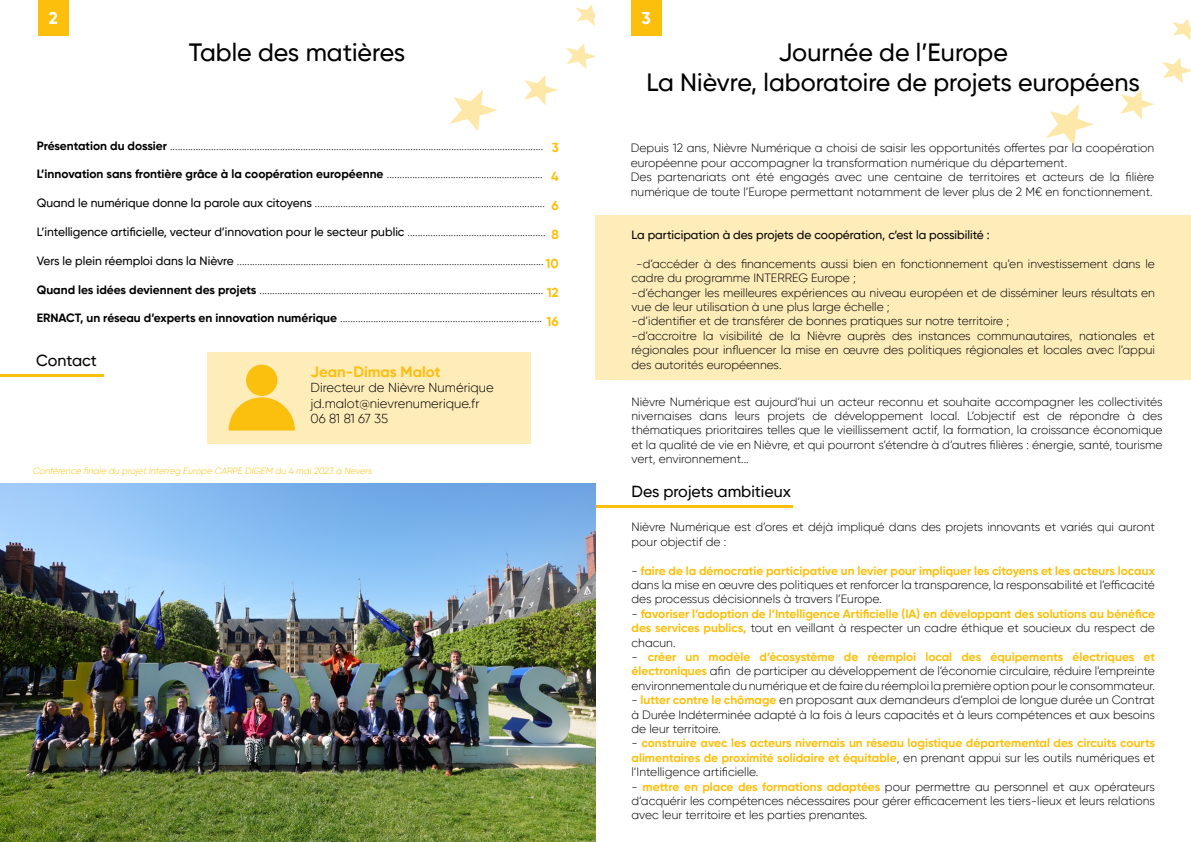
<style>
.page{position:relative;width:1191px;height:842px;background:#fff}
.page>*{position:absolute;margin:0;border:0;box-sizing:border-box;transform-origin:0 0}
.t1{font:500 25px/30px "Gilroy";color:#000;text-align:center}
.t2{font:700 17px "Gilroy";color:#fff}
.t3{font:500 16px "Gilroy";color:#000}
.t4{font:700 15px "Gilroy";color:#fbbf12}
.t5{font:300 13px/15.6px "Gilroy";color:#000}
.t6{font:700 13px "Gilroy";color:#fcc00c}
.t7{font:300 12px/14.4px "Gilroy";color:#000;text-align:justify}
.t8{font:700 12px/14.4px "Gilroy";color:#fcc00c;text-align:justify}
.t9{font:500 12px "Gilroy";color:#000}
.t10{font:italic 300 9px "Gilroy";color:#fcc00c}
.s1{font-weight:700}
.s2{font-weight:500}
.s3{font-weight:300}
.s4{font-weight:700;color:#fcc00c}
.s5{font-weight:300;color:#000}
</style>
<div class="page">
<div style="left:38px;top:0;width:31px;height:35px;background:#fcc00c"></div>
<div style="left:631px;top:0;width:30px;height:35px;background:#fcc00c"></div>
<div style="left:595px;top:215px;width:596px;height:165px;background:#feecb9"></div>
<svg style="left:1172px;top:19px;width:19px;height:21px"></svg>
<svg style="left:1162px;top:57px;width:29px;height:27px"></svg>
<svg style="left:1120px;top:89px;width:34px;height:31px"></svg>
<svg style="left:1046px;top:104px;width:48px;height:42px"></svg>
<hr style="left:595px;top:505px;width:198px;height:2px;background:#fcc00c">
<svg style="left:576px;top:4px;width:19px;height:22px"></svg>
<svg style="left:566px;top:43px;width:29px;height:26px"></svg>
<svg style="left:524px;top:75px;width:34px;height:30px"></svg>
<svg style="left:449px;top:90px;width:49px;height:41px"></svg>
<img style="left:1px;top:483px;width:594px;height:359px">
<div style="left:207px;top:352px;width:323px;height:92px;background:#feecb9"></div>
<hr style="left:0;top:374px;width:104px;height:2px;background:#fcc00c">
<svg style="left:228px;top:397px;width:67px;height:33px"></svg>
<div style="left:246px;top:365px;width:31px;height:31px;background:#fbbf0e;border-radius:50%"></div>
<h2 class="t2" style="left:49px;top:7px;width:11px">2</h2>
<h2 class="t2" style="left:641px;top:7px;width:11px">3</h2>
<h1 class="t1" style="left:646px;top:37px;width:495px">Journée de l’Europe<br>La Nièvre, laboratoire de projets européens</h1>
<h1 class="t1" style="left:189px;top:37px;width:218px">Table des matières</h1>
<p class="t7" style="left:37px;top:138px;width:508px"><span class="s1">Présentation du dossier</span> ..................................................................................................................................................</p>
<p class="t7" style="left:37px;top:167px;width:507px"><span class="s1">L’innovation sans frontière grâce à la coopération européenne</span> .............................................................</p>
<p class="t7" style="left:37px;top:196px;width:510px"><span class="s2">Quand le numérique donne la parole aux citoyens</span> ..........................................................................................</p>
<p class="t9" style="left:37px;top:224px;width:510px">L’intelligence artificielle, vecteur d’innovation pour le secteur public <span class="s3">......................................................</span></p>
<p class="t7" style="left:37px;top:253px;width:508px"><span class="s2">Vers le plein réemploi dans la Nièvre</span> ........................................................................................................................</p>
<p class="t7" style="left:37px;top:282px;width:508px"><span class="s1">Quand les idées deviennent des projets</span> ...............................................................................................................</p>
<p class="t7" style="left:37px;top:311px;width:507px"><span class="s1">ERNACT, un réseau d’experts en innovation numérique</span> ...............................................................................</p>
<p class="t6" style="left:551px;top:139px;width:9px">3</p>
<p class="t6" style="left:551px;top:168px;width:9px">4</p>
<p class="t6" style="left:551px;top:197px;width:9px">6</p>
<p class="t6" style="left:551px;top:226px;width:9px">8</p>
<p class="t6" style="left:545px;top:255px;width:15px">10</p>
<p class="t6" style="left:547px;top:284px;width:13px">12</p>
<p class="t6" style="left:546px;top:313px;width:14px">16</p>
<h3 class="t3" style="left:36px;top:351px;width:62px">Contact</h3>
<p class="t4" style="left:311px;top:362px;width:131px">Jean-Dimas Malot</p>
<p class="t5" style="left:311px;top:380px;width:185px">Directeur de Nièvre Numérique jd.malot@nievrenumerique.fr<br>06 81 81 67 35</p>
<p class="t10" style="left:33px;top:465px;width:342px">Conférence finale du projet Interreg Europe CARPE DIGEM du 4 mai 2023 à Nevers</p>
<p class="t7" style="left:631px;top:141px;width:525px;text-align:left">Depuis 12 ans, Nièvre Numérique a choisi de saisir les opportunités offertes par la coopération européenne pour accompagner la transformation numérique du département.<br>Des partenariats ont été engagés avec une centaine de territoires et acteurs de la filière numérique de toute l’Europe permettant notamment de lever plus de 2 M€ en fonctionnement.</p>
<p class="t9" style="left:631px;top:227px;width:360px">La participation à des projets de coopération, c’est la possibilité :</p>
<p class="t7" style="left:631px;top:256px;width:525px;text-align:left;text-indent:5px">-d’accéder à des financements aussi bien en fonctionnement qu’en investissement dans le cadre du programme INTERREG Europe ;<br>-d’échanger les meilleures expériences au niveau européen et de disséminer leurs résultats en vue de leur utilisation à une plus large échelle ;<br>-d’identifier et de transférer de bonnes pratiques sur notre territoire ;<br>-d’accroitre la visibilité de la Nièvre auprès des instances communautaires, nationales et régionales pour influencer la mise en œuvre des politiques régionales et locales avec l’appui des autorités européennes.</p>
<p class="t7" style="left:631px;top:394px;width:532px">Nièvre Numérique est aujourd’hui un acteur reconnu et souhaite accompagner les collectivités nivernaises dans leurs projets de développement local. L’objectif est de répondre à des thématiques prioritaires telles que le vieillissement actif, la formation, la croissance économique et la qualité de vie en Nièvre, et qui pourront s’étendre à d’autres filières : énergie, santé, tourisme vert, environnement...</p>
<h3 class="t3" style="left:631px;top:482px;width:161px">Des projets ambitieux</h3>
<p class="t7" style="left:631px;top:520px;width:525px">Nièvre Numérique est d’ores et déjà impliqué dans des projets innovants et variés qui auront pour objectif de :</p>
<p class="t7" style="left:631px;top:563px;width:525px">- <span class="s4">faire de la démocratie participative un levier pour impliquer les citoyens et les acteurs locaux </span>dans la mise en œuvre des politiques et renforcer la transparence, la responsabilité et l’efficacité des processus décisionnels à travers l’Europe.</p>
<p class="t8" style="left:631px;top:606px;width:525px"><span class="s5">-</span> favoriser l’adoption de l’Intelligence Artificielle (IA) en développant des solutions au bénéfice des services publics, <span class="s5">tout en veillant à respecter un cadre éthique et soucieux du respect de chacun.</span></p>
<p class="t7" style="left:631px;top:649px;width:525px">- <span class="s4">créer un modèle d’écosystème de réemploi local des équipements électriques et électroniques</span> afin de participer au développement de l’économie circulaire, réduire l’empreinte environnementale du numérique et de faire du réemploi la première option pour le consommateur.</p>
<p class="t7" style="left:631px;top:693px;width:525px">- <span class="s4">lutter contre le chômage</span> en proposant aux demandeurs d’emploi de longue durée un Contrat à Durée Indéterminée adapté à la fois à leurs capacités et à leurs compétences et aux besoins de leur territoire.</p>
<p class="t8" style="left:631px;top:736px;width:525px"><span class="s5">-</span> construire avec les acteurs nivernais un réseau logistique départemental des circuits courts alimentaires de proximité solidaire et équitable<span class="s5">, en prenant appui sur les outils numériques et l’Intelligence artificielle.</span></p>
<p class="t7" style="left:631px;top:779px;width:525px">- <span class="s4">mettre en place des formations adaptées</span> pour permettre au personnel et aux opérateurs d’acquérir les compétences nécessaires pour gérer efficacement les tiers-lieux et leurs relations avec leur territoire et les parties prenantes.</p>
</div>
